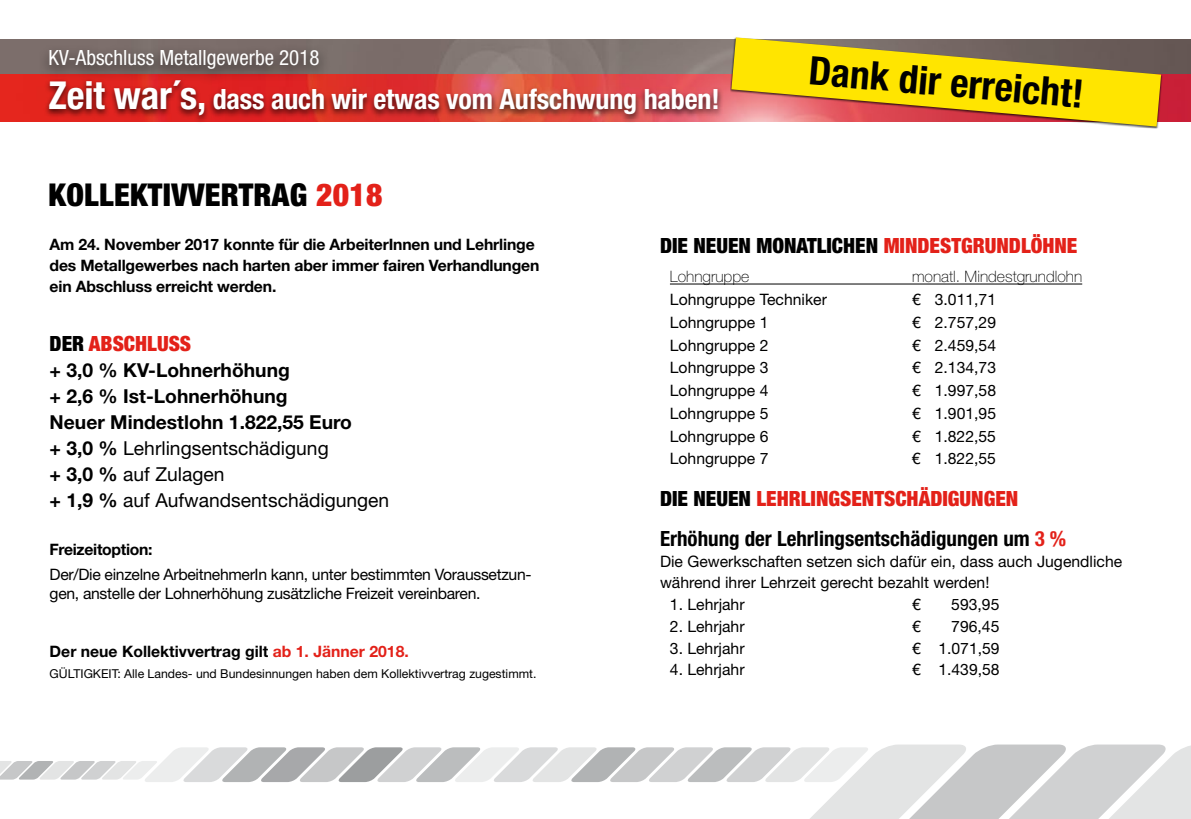
<style>
.page{position:relative;width:1191px;height:819px;background:#fff}
.page>*{position:absolute;margin:0;border:0;box-sizing:border-box;transform-origin:0 0}
.t1{font:700 condensed 39.38px "Helvetica Neue LT Std";color:#000}
.t2{font:900 condensed 31.5px "Helvetica Neue LT Std";letter-spacing:.01em;color:#000}
.t3{font:700 condensed 28px "Helvetica Neue LT Std";letter-spacing:-.005em;color:#fff}
.t4{font:700 condensed 21px/39.9px "Helvetica Neue LT Std";color:#000}
.t5{font:900 condensed 21px "Helvetica Neue LT Std";color:#000}
.t6{font:condensed 21px "Helvetica Neue LT Std";color:#fff}
.t7{font:900 condensed 21px "Helvetica Neue LT Std";color:#e32119}
.t8{font:700 19.25px/25.9px "Helvetica Neue LT Std";color:#000}
.t9{font:15.75px/21px "Helvetica Neue LT Std";color:#000}
.t10{font:700 15.75px/21px "Helvetica Neue LT Std";letter-spacing:-.01em;color:#000}
.t11{font:15.75px/19.2px "Helvetica Neue LT Std";letter-spacing:-.02em;color:#000}
.t12{font:100 15.75px "Helvetica Neue LT Std";color:#000}
.t13{font:12.25px "Helvetica Neue LT Std";color:#000}
.s1{font-size:38.5px}
.s2{color:#e32119}
.s3{color:#000}
.s4{font-weight:400}
.s5{font-weight:900}
.s6{font-weight:900;color:#e32119}
</style>
<div class="page">
<img style="left:0;top:74px;width:1191px;height:48px">
<img style="left:0;top:40px;width:1191px;height:34px">
<div style="left:38px;top:43px;width:293px;height:44px;background:#000;opacity:.7"></div>
<div style="left:43px;top:77px;width:680px;height:46px;background:#000;opacity:.7"></div>
<svg style="left:0;top:744px;width:1191px;height:75px"></svg>
<div style="left:730px;top:37px;width:432px;height:92px;background:#000;opacity:.7"></div>
<svg style="left:731px;top:37px;width:430px;height:89px;background:#dbb632"></svg>
<hr style="left:670px;top:283px;width:412px;height:1px;background:#000">
<h3 class="t6" style="left:49px;top:45px;width:272px">KV-Abschluss Metallgewerbe 2018</h3>
<h3 class="t3" style="left:49px;top:82px;width:672px"><span class="s1">Zeit war´s,</span> dass auch wir etwas vom Aufschwung haben!</h3>
<h2 class="t2" style="left:49px;top:175px;width:335px">KOLLEKTIVVERTRAG <span class="s2">2018</span></h2>
<h1 class="t1" style="left:811px;top:46px;width:277px;rotate:5deg">Dank dir erreicht!</h1>
<p class="t10" style="left:50px;top:233px;width:491px">Am 24. November 2017 konnte für die ArbeiterInnen und Lehrlinge des Metallgewerbes nach harten aber immer fairen Verhandlungen ein Abschluss erreicht werden.</p>
<h3 class="t7" style="left:50px;top:330px;width:143px"><span class="s3">DER</span> ABSCHLUSS</h3>
<p class="t8" style="left:50px;top:357px;width:341px">+ 3,0 % KV-Lohnerhöhung<br>+ 2,6 % Ist-Lohnerhöhung<br>Neuer Mindestlohn 1.822,55 Euro<br>+ 3,0 % <span class="s4">Lehrlingsentschädigung<br></span>+ 3,0 % <span class="s4">auf Zulagen<br></span>+ 1,9 % <span class="s4">auf Aufwandsentschädigungen</span></p>
<p class="t10" style="left:50px;top:539px;width:104px">Freizeitoption:</p>
<p class="t11" style="left:50px;top:564px;width:483px">Der/Die einzelne ArbeitnehmerIn kann, unter bestimmten Voraussetzun&shy;gen, anstelle der Lohnerhöhung zusätzliche Freizeit vereinbaren.</p>
<p class="t10" style="left:50px;top:640px;width:361px">Der neue Kollektivvertrag gilt <span class="s2">ab 1. Jänner 2018.</span></p>
<p class="t13" style="left:50px;top:666px;width:488px">GÜLTIGKEIT: Alle Landes- und Bundesinnungen haben dem Kollektivvertrag zugestimmt.</p>
<h3 class="t5" style="left:660px;top:233px;width:419px">DIE NEUEN MONATLICHEN <span class="s2">MINDESTGRUNDLÖHNE</span></h3>
<p class="t12" style="left:670px;top:268px;width:81px">Lohngruppe</p>
<p class="t12" style="left:912px;top:268px;width:172px">monatl. Mindestgrundlohn</p>
<p class="t9" style="left:670px;top:289px;width:158px">Lohngruppe Techniker</p>
<p class="t9" style="left:912px;top:289px;width:86px">€ 3.011,71</p>
<p class="t9" style="left:670px;top:311px;width:100px">Lohngruppe 1</p>
<p class="t9" style="left:912px;top:311px;width:86px">€ 2.757,29</p>
<p class="t9" style="left:670px;top:334px;width:100px">Lohngruppe 2</p>
<p class="t9" style="left:912px;top:334px;width:86px">€ 2.459,54</p>
<p class="t9" style="left:670px;top:357px;width:100px">Lohngruppe 3</p>
<p class="t9" style="left:912px;top:357px;width:86px">€ 2.134,73</p>
<p class="t9" style="left:670px;top:380px;width:100px">Lohngruppe 4</p>
<p class="t9" style="left:912px;top:380px;width:86px">€ 1.997,58</p>
<p class="t9" style="left:670px;top:402px;width:100px">Lohngruppe 5</p>
<p class="t9" style="left:912px;top:402px;width:86px">€ 1.901,95</p>
<p class="t9" style="left:670px;top:425px;width:100px">Lohngruppe 6</p>
<p class="t9" style="left:912px;top:425px;width:86px">€ 1.822,55</p>
<p class="t9" style="left:670px;top:448px;width:100px">Lohngruppe 7</p>
<p class="t9" style="left:912px;top:448px;width:86px">€ 1.822,55</p>
<h3 class="t4" style="left:660px;top:478px;width:408px"><span class="s5">DIE NEUEN</span> <span class="s6">LEHRLINGSENTSCHÄDIGUNGEN<br></span>Erhöhung der Lehrlingsentschädigungen um <span class="s2">3 %</span></h3>
<p class="t9" style="left:660px;top:551px;width:464px">Die Gewerkschaften setzen sich dafür ein, dass auch Jugendliche während ihrer Lehrzeit gerecht bezahlt werden!</p>
<p class="t9" style="left:670px;top:593px;width:76px">1. Lehrjahr</p>
<p class="t9" style="left:912px;top:593px;width:10px">€</p>
<p class="t9" style="left:951px;top:593px;width:50px">593,95</p>
<p class="t9" style="left:670px;top:615px;width:76px">2. Lehrjahr</p>
<p class="t9" style="left:912px;top:615px;width:10px">€</p>
<p class="t9" style="left:951px;top:615px;width:50px">796,45</p>
<p class="t9" style="left:670px;top:637px;width:76px">3. Lehrjahr</p>
<p class="t9" style="left:912px;top:637px;width:89px">€ 1.071,59</p>
<p class="t9" style="left:670px;top:659px;width:76px">4. Lehrjahr</p>
<p class="t9" style="left:912px;top:659px;width:89px">€ 1.439,58</p>
</div>
